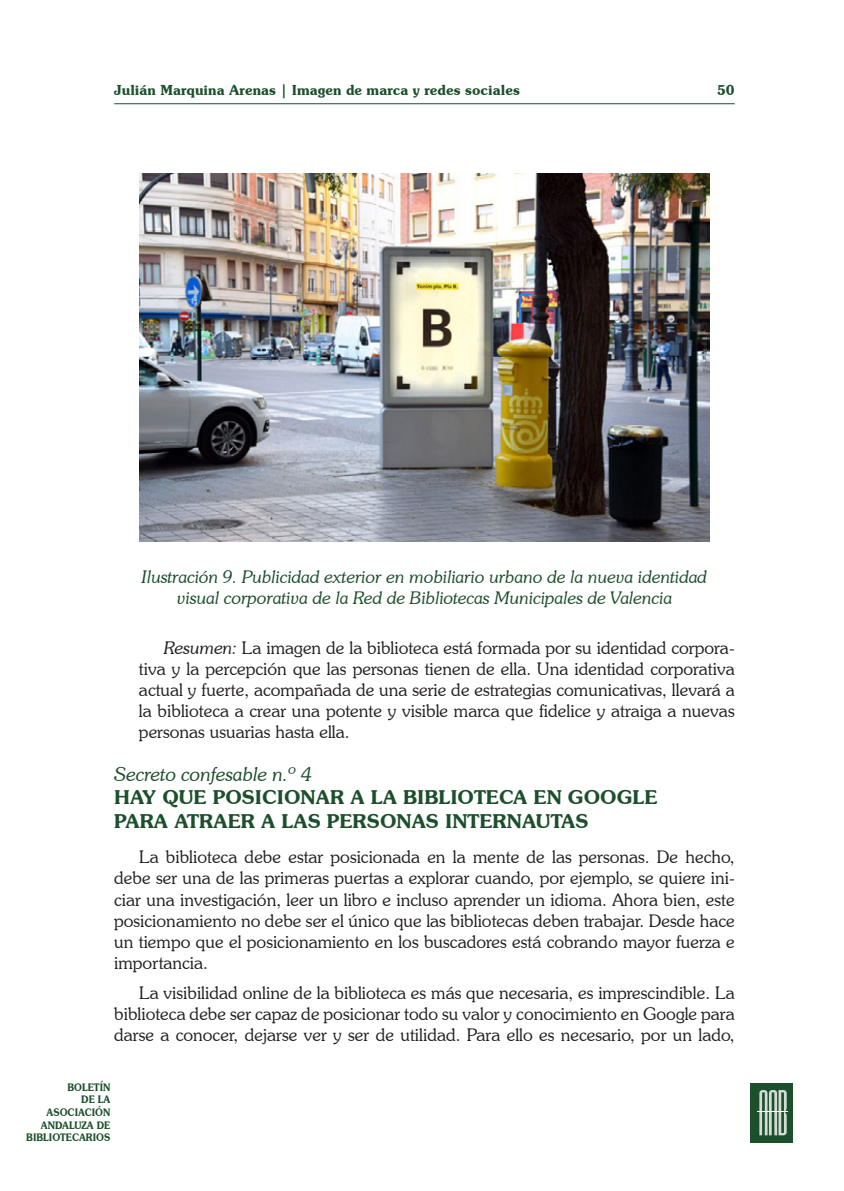
<style>
.page{position:relative;width:844px;height:1191px;background:#fff}
.page>*{position:absolute;margin:0;border:0;box-sizing:border-box;transform-origin:0 0}
.t1{font:600 19.25px/23.1px "Souvenir IT Cby BT";color:#1c4f2b}
.t2{font:italic 300 19.25px "Souvenir IT Cby BT";color:#1c4f2b}
.t3{font:300 17.5px/21px "Souvenir IT Cby BT";color:#231f20;text-align:justify}
.t4{font:italic 300 17.5px/21px "Souvenir IT Cby BT";color:#1c4f2b;text-align:center}
.t5{font:600 14px "Souvenir IT Cby BT";color:#1c4f2b}
.t6{font:600 10.5px/12.6px "Souvenir IT Cby BT";color:#1c4f2b;text-align:right;scale:.88 1}
.s1{font-style:italic}
</style>
<div class="page">
<div style="left:750px;top:1083px;width:42px;height:59px;background:#1c4f2b"></div>
<svg style="left:759px;top:1090px;width:27px;height:45px"></svg>
<hr style="left:756px;top:1111px;width:31px;height:1px;background:#fff">
<hr style="left:114px;top:103px;width:620px;height:1px;background:#1c4f2b">
<img style="left:139px;top:174px;width:570px;height:368px">
<p class="t5" style="left:114px;top:81px;width:407px">Julián Marquina Arenas | Imagen de marca y redes sociales</p>
<p class="t5" style="left:717px;top:81px;width:19px">50</p>
<p class="t4" style="left:142px;top:565px;width:566px">Ilustración 9. Publicidad exterior en mobiliario urbano de la nueva identidad visual corporativa de la Red de Bibliotecas Municipales de Valencia</p>
<p class="t3" style="left:139px;top:637px;width:597px;text-indent:25px"><span class="s1">Resumen:</span> La imagen de la biblioteca está formada por su identidad corpora&shy;tiva y la percepción que las personas tienen de ella. Una identidad corporativa actual y fuerte, acompañada de una serie de estrategias comunicativas, llevará a la biblioteca a crear una potente y visible marca que fidelice y atraiga a nuevas personas usuarias hasta ella.</p>
<p class="t2" style="left:114px;top:762px;width:199px">Secreto confesable n.º 4</p>
<p class="t1" style="left:114px;top:785px;width:544px">HAY QUE POSICIONAR A LA BIBLIOTECA EN GOOGLE<br>PARA ATRAER A LAS PERSONAS INTERNAUTAS</p>
<p class="t3" style="left:114px;top:846px;width:622px;text-indent:25px">La biblioteca debe estar posicionada en la mente de las personas. De hecho, debe ser una de las primeras puertas a explorar cuando, por ejemplo, se quiere ini&shy;ciar una investigación, leer un libro e incluso aprender un idioma. Ahora bien, este posicionamiento no debe ser el único que las bibliotecas deben trabajar. Desde hace un tiempo que el posicionamiento en los buscadores está cobrando mayor fuerza e importancia.</p>
<p class="t3" style="left:114px;top:982px;width:622px;text-indent:25px">La visibilidad online de la biblioteca es más que necesaria, es imprescindible. La biblioteca debe ser capaz de posicionar todo su valor y conocimiento en Google para darse a conocer, dejarse ver y ser de utilidad. Para ello es necesario, por un lado,</p>
<p class="t6" style="left:26px;top:1080px;width:97px">BOLETÍN<br>DE LA<br>ASOCIACIÓN<br>ANDALUZA DE<br>BIBLIOTECARIOS</p>
</div>
